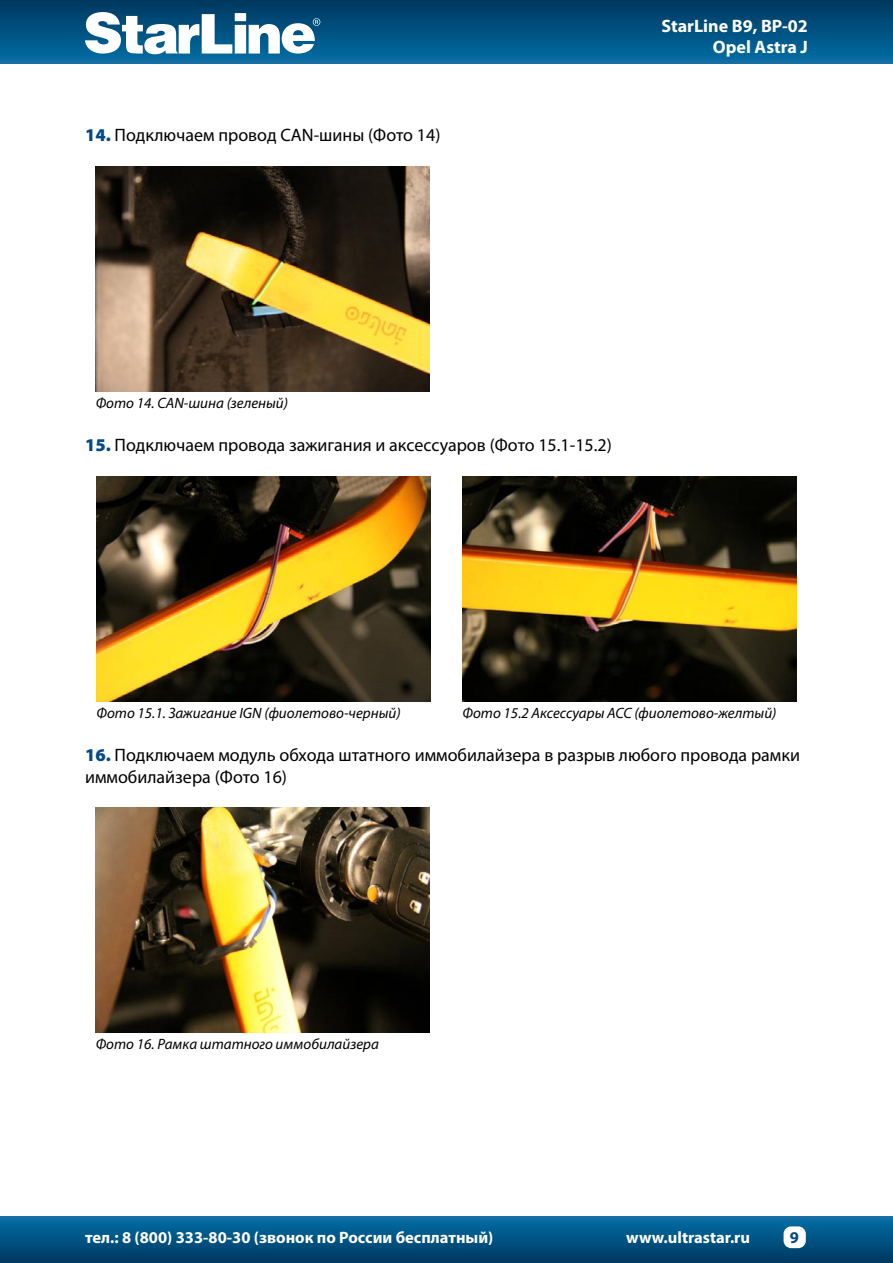
<style>
.page{position:relative;width:893px;height:1263px;background:#fff}
.page>*{position:absolute;margin:0;border:0;box-sizing:border-box;transform-origin:0 0}
.t1{font:18px/21.6px "Myriad Pro";color:#000}
.t2{font:700 18px/21.6px "Myriad Pro";color:#fff;text-align:right}
.t3{font:700 16.5px "Myriad Pro";color:#fff}
.t4{font:700 16.5px "Myriad Pro";color:#00498c}
.t5{font:italic 15px "Myriad Pro";color:#000}
.s1{font-weight:900;color:#00498c}
</style>
<div class="page">
<div style="left:0;top:0;width:893px;height:64px;background:linear-gradient(to bottom,#00375f,#066ea4)"></div>
<div style="left:0;top:1216px;width:893px;height:47px;background:linear-gradient(to bottom,#066fa6,#003861)"></div>
<svg style="left:85px;top:12px;width:235px;height:42px"></svg>
<div style="left:783px;top:1226px;width:23px;height:22px;background:#fff;border-radius:8px"></div>
<img style="left:96px;top:166px;width:334px;height:225px">
<img style="left:96px;top:476px;width:334px;height:225px">
<img style="left:462px;top:476px;width:334px;height:225px">
<img style="left:96px;top:808px;width:334px;height:225px">
<p class="t1" style="left:85px;top:124px;width:357px"><span class="s1">14.</span> Подключаем провод CAN-шины (Фото 14)</p>
<p class="t2" style="left:661px;top:14px;width:148px">StarLine B9, BP-02<br>Opel Astra J</p>
<p class="t5" style="left:96px;top:393px;width:194px">Фото 14. CAN-шина (зеленый)</p>
<p class="t1" style="left:85px;top:434px;width:528px"><span class="s1">15.</span> Подключаем провода зажигания и аксессуаров (Фото 15.1-15.2)</p>
<p class="t5" style="left:96px;top:703px;width:306px">Фото 15.1. Зажигание IGN (фиолетово-черный)</p>
<p class="t5" style="left:462px;top:703px;width:316px">Фото 15.2 Аксессуары АСС (фиолетово-желтый)</p>
<p class="t1" style="left:85px;top:744px;width:716px"><span class="s1">16.</span> Подключаем модуль обхода штатного иммобилайзера в разрыв любого провода рамки иммобилайзера (Фото 16)</p>
<p class="t5" style="left:96px;top:1035px;width:285px">Фото 16. Рамка штатного иммобилайзера</p>
<p class="t3" style="left:85px;top:1227px;width:410px">тел.: 8 (800) 333-80-30 (звонок по России бесплатный)</p>
<p class="t3" style="left:626px;top:1227px;width:125px">www.ultrastar.ru</p>
<p class="t4" style="left:790px;top:1226px;width:11px">9</p>
</div>
